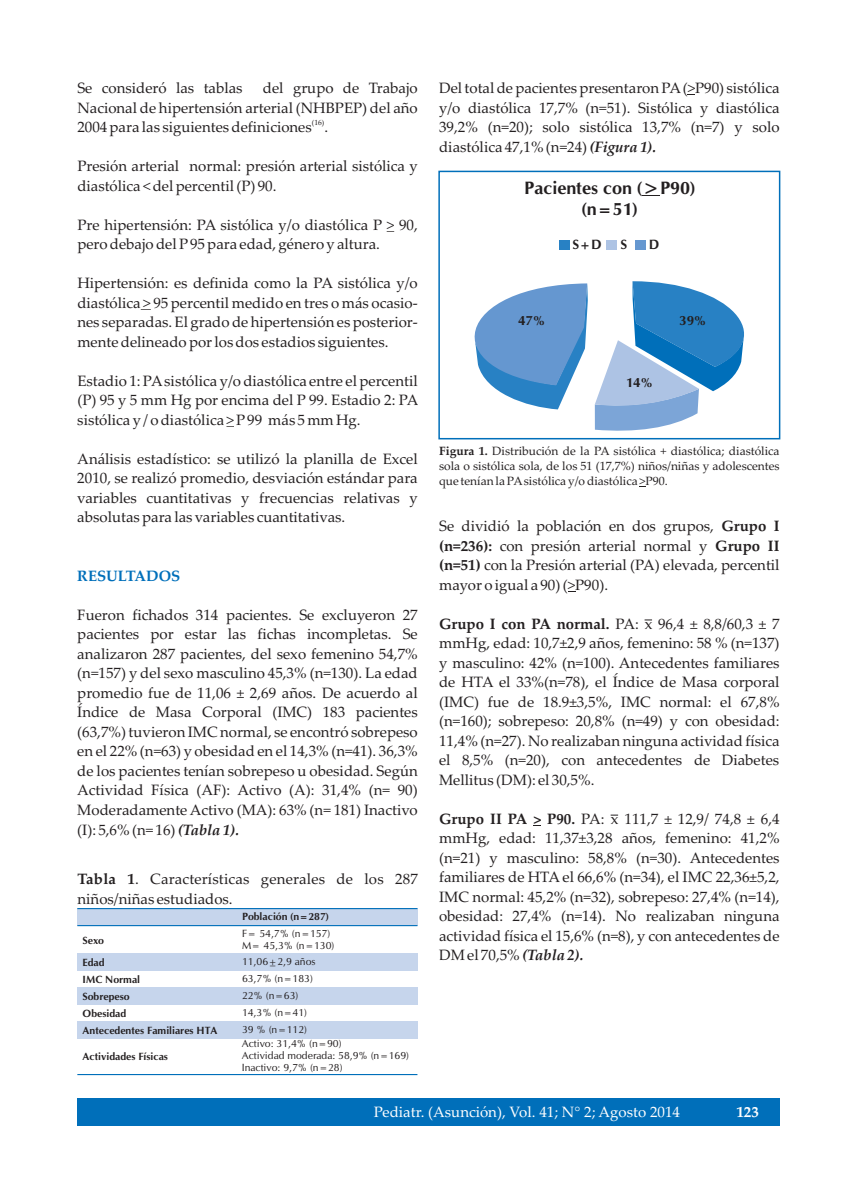
<style>
.page{position:relative;width:857px;height:1197px;background:#fff}
.page>*{position:absolute;margin:0;border:0;box-sizing:border-box;transform-origin:0 0}
.t1{font:700 18px/21.5px "CG Omega";color:#231f20;text-align:center}
.t2{font:15px/19.5px "Palatino Linotype";color:#231f20;text-align:justify}
.t3{font:15px "Palatino Linotype";color:#fff}
.t4{font:700 15px "Palatino Linotype";color:#006fba}
.t5{font:700 15px "Palatino Linotype";color:#fff}
.t6{font:700 13.5px "CG Omega";color:#231f20}
.t7{font:12px/15px "Palatino Linotype";color:#231f20;text-align:justify}
.t8{font:10.5px/17px "CG Omega";color:#231f20}
.t9{font:700 10.5px/17px "CG Omega";color:#231f20}
.t10{font:7.5px "Palatino Linotype";color:#231f20}
.s1{font-weight:700;font-style:italic}
.s2{font-weight:700}
</style>
<div class="page">
<div style="left:77px;top:1098px;width:702px;height:28px;background:#006fba"></div>
<div style="left:77px;top:908px;width:340px;height:17px;background:#c6d5ec"></div>
<div style="left:77px;top:953px;width:340px;height:17px;background:#c6d5ec"></div>
<div style="left:77px;top:987px;width:340px;height:17px;background:#c6d5ec"></div>
<div style="left:77px;top:1021px;width:340px;height:17px;background:#c6d5ec"></div>
<hr style="left:77px;top:1073px;width:340px;height:1px;background:#006fba">
<hr style="left:77px;top:925px;width:340px;height:1px;background:#006fba">
<hr style="left:77px;top:908px;width:340px;height:1px;background:#006fba">
<div style="left:438px;top:171px;width:342px;height:268px;border:2px solid #006fba"></div>
<svg style="left:642px;top:195px;width:17px;height:1px"></svg>
<svg style="left:594px;top:281px;width:184px;height:152px"></svg>
<div style="left:606px;top:240px;width:10px;height:9px;background:#adc3e4"></div>
<div style="left:635px;top:240px;width:10px;height:9px;background:#6597d0"></div>
<div style="left:559px;top:240px;width:10px;height:9px;background:#2881c4"></div>
<svg style="left:438px;top:283px;width:149px;height:126px"></svg>
<p class="t2" style="left:77px;top:80px;width:167px">Se consideró las tablas</p>
<p class="t2" style="left:77px;top:80px;width:342px;text-align:right">del grupo de Trabajo<br>Nacional de hipertensión arterial (NHBPEP) del año</p>
<p class="t10" style="left:312px;top:119px;width:14px">(16)</p>
<p class="t2" style="left:77px;top:119px;width:252px">2004 para las siguientes definiciones .</p>
<p class="t2" style="left:77px;top:158px;width:342px">Presión arterial normal: presión arterial sistólica y diastólica &lt; del percentil (P) 90.</p>
<p class="t2" style="left:77px;top:216px;width:342px">Pre hipertensión: PA sistólica y/o diastólica P &gt; 90, pero debajo del P95 para edad, género y altura.</p>
<p class="t2" style="left:77px;top:275px;width:342px">Hipertensión: es definida como la PA sistólica y/o diastólica &gt; 95 percentil medido en tres o más ocasio&shy;nes separadas. El grado de hipertensión es posterior&shy;mente delineado por los dos estadios siguientes.</p>
<p class="t2" style="left:77px;top:372px;width:342px">Estadio 1: PAsistólica y/o diastólica entre el percentil (P) 95 y 5 mm Hg por encima del P 99. Estadio 2: PA sistólica y / o diastólica &gt; P99 más 5 mm Hg.</p>
<p class="t2" style="left:77px;top:450px;width:342px">Análisis estadístico: se utilizó la planilla de Excel 2010, se realizó promedio, desviación estándar para variables cuantitativas y frecuencias relativas y absolutas para las variables cuantitativas.</p>
<p class="t4" style="left:77px;top:570px;width:105px">RESULTADOS</p>
<p class="t2" style="left:77px;top:606px;width:342px">Fueron fichados 314 pacientes. Se excluyeron 27 pacientes por estar las fichas incompletas. Se analizaron 287 pacientes, del sexo femenino 54,7% (n=157) y del sexo masculino 45,3% (n=130). La edad promedio fue de 11,06 ± 2,69 años. De acuerdo al Índice de Masa Corporal (IMC) 183 pacientes (63,7%) tuvieron IMC normal, se encontró sobrepeso en el 22% (n=63) y obesidad en el 14,3% (n=41). 36,3% de los pacientes tenían sobrepeso u obesidad. Según Actividad Física (AF): Activo (A): 31,4% (n= 90)<br>Moderadamente Activo (MA): 63% (n= 181) Inactivo (I): 5,6% (n= 16) <span class="s1">(Tabla 1).</span></p>
<p class="t2" style="left:77px;top:870px;width:342px"><span class="s2">Tabla 1</span>. Características generales de los 287 niños/niñas estudiados.</p>
<p class="t9" style="left:242px;top:908px;width:88px">Población (n=287)</p>
<p class="t8" style="left:242px;top:928px;width:94px;line-height:12px">F= 54,7% (n=157)<br>M= 45,3% (n=130)</p>
<p class="t9" style="left:83px;top:930px;width:24px;line-height:21.3px">Sexo<br>Edad</p>
<p class="t9" style="left:83px;top:971px;width:136px">IMC Normal<br>Sobrepeso<br>Obesidad<br>Antecedentes Familiares HTA</p>
<p class="t9" style="left:83px;top:1048px;width:87px">Actividades Físicas</p>
<p class="t8" style="left:242px;top:953px;width:75px">11,06±2,9 años<br>63,7% (n=183)<br>22% (n=63)<br>14,3% (n=41)<br>39 % (n=112)</p>
<p class="t8" style="left:242px;top:1038px;width:169px;line-height:11.9px">Activo: 31,4% (n=90)<br>Actividad moderada: 58,9% (n=169)<br>Inactivo: 9,7% (n=28)</p>
<p class="t2" style="left:439px;top:80px;width:342px">Del total de pacientes presentaron PA(&gt;P90) sistólica y/o diastólica 17,7% (n=51). Sistólica y diastólica 39,2% (n=20); solo sistólica 13,7% (n=7) y solo diastólica 47,1% (n=24) <span class="s1">(Figura 1).</span></p>
<p class="t1" style="left:524px;top:178px;width:172px">Pacientes con (&gt;P90) (n=51)</p>
<p class="t6" style="left:518px;top:315px;width:28px">47%</p>
<p class="t6" style="left:572px;top:239px;width:31px">S+D</p>
<p class="t6" style="left:620px;top:239px;width:8px">S</p>
<p class="t6" style="left:648px;top:239px;width:12px">D</p>
<p class="t6" style="left:625px;top:377px;width:28px">14%</p>
<p class="t6" style="left:679px;top:314px;width:28px">39%</p>
<p class="t7" style="left:439px;top:444px;width:342px"><span class="s2">Figura 1.</span> Distribución de la PA sistólica + diastólica; diastólica sola o sistólica sola, de los 51 (17,7%) niños/niñas y adolescentes que tenían la PAsistólica y/o diastólica &gt;P90.</p>
<p class="t2" style="left:439px;top:518px;width:342px">Se dividió la población en dos grupos, <span class="s2">Grupo I (n=236):</span> con presión arterial normal y <span class="s2">Grupo II (n=51)</span> con la Presión arterial (PA) elevada, percentil mayor o igual a 90) (&gt;P90).</p>
<p class="t2" style="left:439px;top:615px;width:342px"><span class="s2">Grupo I con PA normal.</span> PA: x 96,4 ± 8,8/60,3 ± 7 mmHg, edad: 10,7±2,9 años, femenino: 58 % (n=137) y masculino: 42% (n=100). Antecedentes familiares de HTA el 33%(n=78), el Índice de Masa corporal (IMC) fue de 18.9±3,5%, IMC normal: el 67,8% (n=160); sobrepeso: 20,8% (n=49) y con obesidad:<br>11,4% (n=27). No realizaban ninguna actividad física el 8,5% (n=20), con antecedentes de Diabetes Mellitus (DM): el 30,5%.</p>
<p class="t2" style="left:439px;top:810px;width:342px"><span class="s2">Grupo II PA &gt; P90.</span> PA: x 111,7 ± 12,9/ 74,8 ± 6,4 mmHg, edad: 11,37±3,28 años, femenino: 41,2% (n=21) y masculino: 58,8% (n=30). Antecedentes familiares de HTA el 66,6% (n=34), el IMC 22,36±5,2, IMC normal: 45,2% (n=32), sobrepeso: 27,4% (n=14), obesidad: 27,4% (n=14). No realizaban ninguna actividad física el 15,6% (n=8), y con antecedentes de DM el 70,5% <span class="s1">(Tabla 2).</span></p>
<p class="t3" style="left:374px;top:1105px;width:307px">Pediatr. (Asunción), Vol. 41; N° 2; Agosto 2014</p>
<p class="t5" style="left:736px;top:1105px;width:24px">123</p>
</div>
